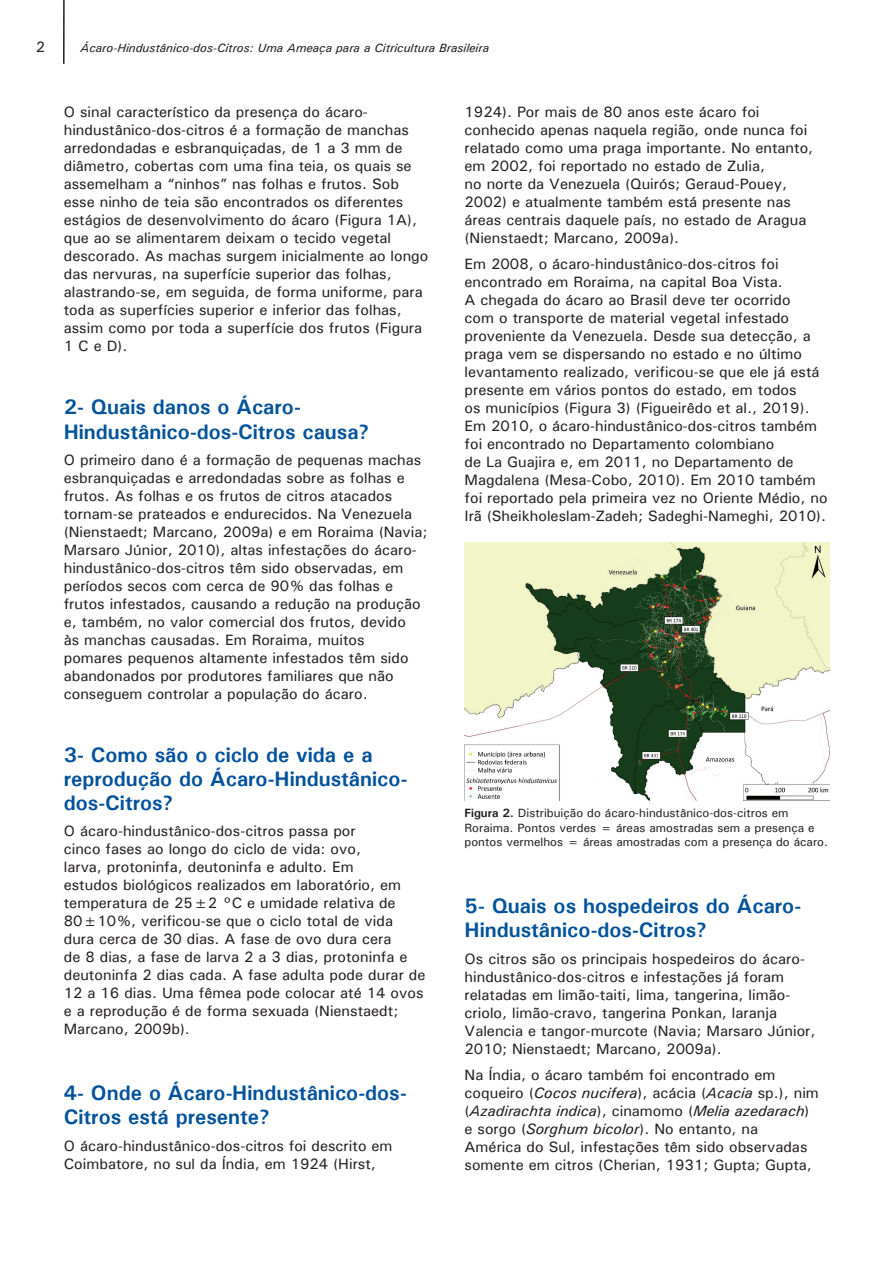
<style>
.page{position:relative;width:893px;height:1263px;background:#fff}
.page>*{position:absolute;margin:0;border:0;box-sizing:border-box;transform-origin:0 0}
.t1{font:700 21px/24px "Univers";color:#01529b}
.t2{font:500 15px/18px "Univers";color:#231f20}
.t3{font:500 12px/14.4px "Univers";color:#231f20}
.t4{font:italic 500 12px "Univers";color:#231f20}
.s1{font-weight:700}
.s2{font-style:italic}
</style>
<div class="page">
<hr style="left:63px;top:0;width:2px;height:64px;background:#231f20">
<img style="left:465px;top:542px;width:364px;height:258px">
<p class="t2" style="left:36px;top:38px;width:11px">2</p>
<p class="t4" style="left:81px;top:40px;width:410px">Ácaro-Hindustânico-dos-Citros: Uma Ameaça para a Citricultura Brasileira</p>
<p class="t2" style="left:64px;top:102px;width:366px">O sinal característico da presença do ácaro&shy;hindustânico-dos-citros é a formação de manchas arredondadas e esbranquiçadas, de 1 a 3 mm de diâmetro, cobertas com uma fina teia, os quais se assemelham a “ninhos” nas folhas e frutos. Sob esse ninho de teia são encontrados os diferentes estágios de desenvolvimento do ácaro (Figura 1A), que ao se alimentarem deixam o tecido vegetal descorado. As machas surgem inicialmente ao longo das nervuras, na superfície superior das folhas, alastrando-se, em seguida, de forma uniforme, para toda as superfícies superior e inferior das folhas, assim como por toda a superfície dos frutos (Figura 1 C e D).</p>
<h1 class="t1" style="left:64px;top:394px;width:307px;line-height:25.2px">2- Quais danos o Ácaro-<br>Hindustânico-dos-Citros causa?</h1>
<p class="t2" style="left:64px;top:450px;width:365px">O primeiro dano é a formação de pequenas machas esbranquiçadas e arredondadas sobre as folhas e frutos. As folhas e os frutos de citros atacados tornam-se prateados e endurecidos. Na Venezuela (Nienstaedt; Marcano, 2009a) e em Roraima (Navia; Marsaro Júnior, 2010), altas infestações do ácaro&shy;hindustânico-dos-citros têm sido observadas, em períodos secos com cerca de 90% das folhas e frutos infestados, causando a redução na produção e, também, no valor comercial dos frutos, devido<br>às manchas causadas. Em Roraima, muitos<br>pomares pequenos altamente infestados têm sido abandonados por produtores familiares que não conseguem controlar a população do ácaro.</p>
<h1 class="t1" style="left:64px;top:743px;width:345px">3- Como são o ciclo de vida e a reprodução do Ácaro-Hindustânico&shy;dos-Citros?</h1>
<p class="t2" style="left:64px;top:822px;width:363px">O ácaro-hindustânico-dos-citros passa por<br>cinco fases ao longo do ciclo de vida: ovo,<br>larva, protoninfa, deutoninfa e adulto. Em<br>estudos biológicos realizados em laboratório, em temperatura de 25±2 °C e umidade relativa de 80±10%, verificou-se que o ciclo total de vida dura cerca de 30 dias. A fase de ovo dura cera<br>de 8 dias, a fase de larva 2 a 3 dias, protoninfa e deutoninfa 2 dias cada. A fase adulta pode durar de 12 a 16 dias. Uma fêmea pode colocar até 14 ovos e a reprodução é de forma sexuada (Nienstaedt; Marcano, 2009b).</p>
<h1 class="t1" style="left:64px;top:1081px;width:344px">4- Onde o Ácaro-Hindustânico-dos-<br>Citros está presente?</h1>
<p class="t2" style="left:64px;top:1137px;width:330px">O ácaro-hindustânico-dos-citros foi descrito em<br>Coimbatore, no sul da Índia, em 1924 (Hirst,</p>
<p class="t2" style="left:465px;top:102px;width:350px">1924). Por mais de 80 anos este ácaro foi conhecido apenas naquela região, onde nunca foi relatado como uma praga importante. No entanto, em 2002, foi reportado no estado de Zulia,<br>no norte da Venezuela (Quirós; Geraud-Pouey, 2002) e atualmente também está presente nas áreas centrais daquele país, no estado de Aragua (Nienstaedt; Marcano, 2009a).</p>
<p class="t2" style="left:465px;top:255px;width:365px">Em 2008, o ácaro-hindustânico-dos-citros foi encontrado em Roraima, na capital Boa Vista.<br>A chegada do ácaro ao Brasil deve ter ocorrido<br>com o transporte de material vegetal infestado proveniente da Venezuela. Desde sua detecção, a praga vem se dispersando no estado e no último levantamento realizado, verificou-se que ele já está presente em vários pontos do estado, em todos<br>os municípios (Figura 3) (Figueirêdo et al., 2019).<br>Em 2010, o ácaro-hindustânico-dos-citros também foi encontrado no Departamento colombiano<br>de La Guajira e, em 2011, no Departamento de Magdalena (Mesa-Cobo, 2010). Em 2010 também foi reportado pela primeira vez no Oriente Médio, no Irã (Sheikholeslam-Zadeh; Sadeghi-Nameghi, 2010).</p>
<p class="t3" style="left:465px;top:806px;width:365px"><span class="s1">Figura 2.</span> Distribuição do ácaro-hindustânico-dos-citros em<br>Roraima. Pontos verdes = áreas amostradas sem a presença e pontos vermelhos = áreas amostradas com a presença do ácaro.</p>
<h1 class="t1" style="left:465px;top:893px;width:338px">5- Quais os hospedeiros do Ácaro-<br>Hindustânico-dos-Citros?</h1>
<p class="t2" style="left:465px;top:949px;width:352px">Os citros são os principais hospedeiros do ácaro&shy;hindustânico-dos-citros e infestações já foram relatadas em limão-taiti, lima, tangerina, limão&shy;criolo, limão-cravo, tangerina Ponkan, laranja Valencia e tangor-murcote (Navia; Marsaro Júnior, 2010; Nienstaedt; Marcano, 2009a).</p>
<p class="t2" style="left:465px;top:1066px;width:356px">Na Índia, o ácaro também foi encontrado em coqueiro (<span class="s2">Cocos nucifera</span>), acácia (<span class="s2">Acacia</span> sp.), nim (<span class="s2">Azadirachta indica</span>), cinamomo (<span class="s2">Melia azedarach</span>) e sorgo (<span class="s2">Sorghum bicolor</span>). No entanto, na<br>América do Sul, infestações têm sido observadas somente em citros (Cherian, 1931; Gupta; Gupta,</p>
</div>
